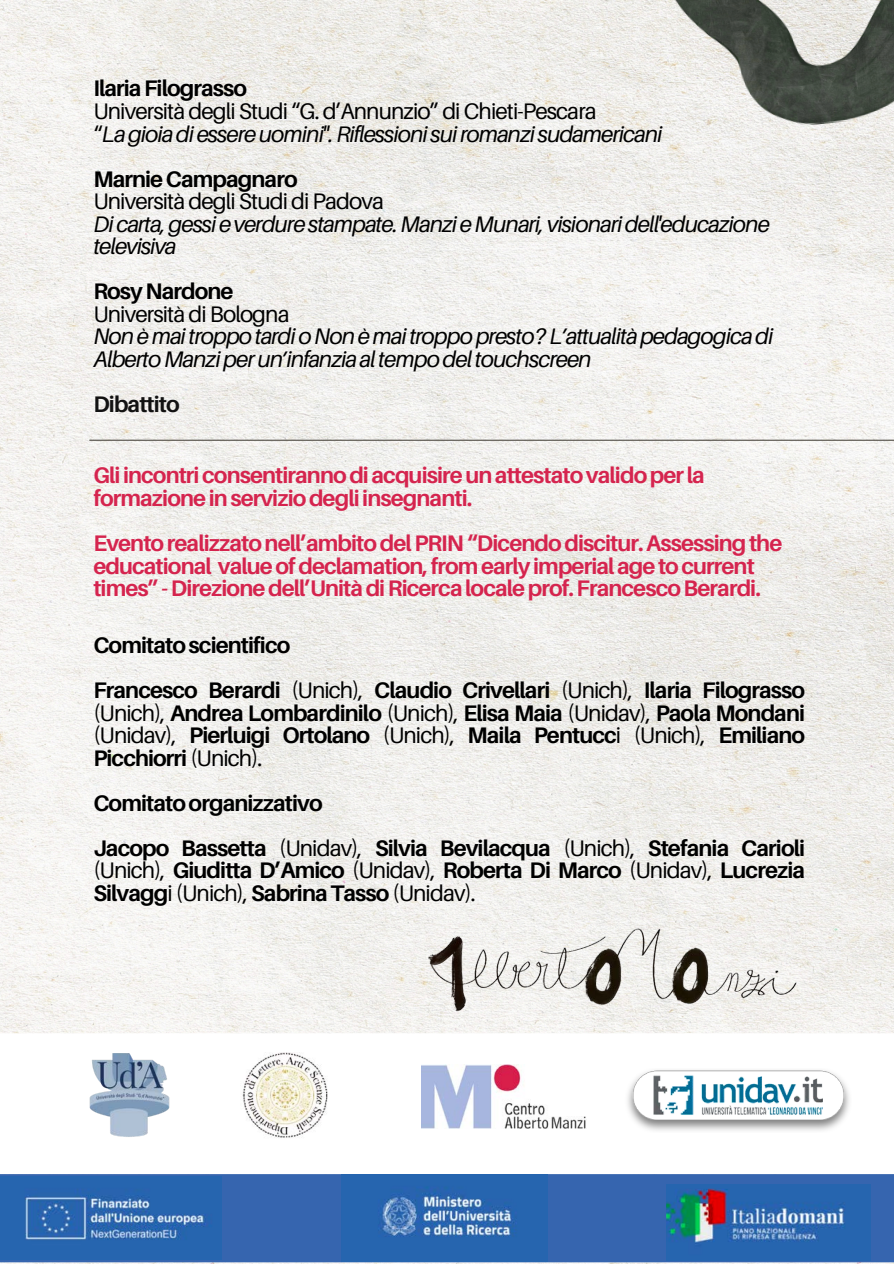
<style>
.page{position:relative;width:894px;height:1264px;background:#fff}
.page>*{position:absolute;margin:0;border:0;box-sizing:border-box;transform-origin:0 0}
.t1{font:700 22.5px/22.5px "Aileron";letter-spacing:-.04em;color:#000;text-align:justify}
.t2{font:700 22.5px/22.5px "Aileron";letter-spacing:-.04em;color:#d5244e}
.t3{font:italic 22.5px/22.5px "Aileron";letter-spacing:-.04em;color:#000}
.t4{font:22.5px "Aileron";letter-spacing:-.04em;color:#000}
.t5{font:700 22.5px "Aileron";letter-spacing:-.04em;color:#121212}
.s1{font-style:normal}
.s2{font-weight:400}
</style>
<div class="page">
<img style="left:0;top:0;width:893px;height:1263px">
<img style="left:638px;top:0;width:255px;height:139px">
<img style="left:422px;top:921px;width:381px;height:96px">
<div style="left:0;top:1174px;width:893px;height:88px;background:#3665af"></div>
<img style="left:0;top:1176px;width:222px;height:83px">
<img style="left:666px;top:1184px;width:203px;height:76px">
<img style="left:341px;top:1174px;width:206px;height:87px">
<hr style="left:89px;top:439px;width:804px;height:2px;background:#504c44">
<div style="left:0;top:1033px;width:893px;height:141px;background:#fff"></div>
<img style="left:89px;top:1053px;width:81px;height:84px">
<img style="left:421px;top:1064px;width:165px;height:64px">
<img style="left:627px;top:1070px;width:223px;height:61px">
<img style="left:653px;top:1074px;width:169px;height:42px">
<img style="left:242px;top:1052px;width:86px;height:86px">
<p class="t1" style="left:93px;top:77px;width:155px">Ilaria Filograsso</p>
<p class="t4" style="left:93px;top:97px;width:505px">Università degli Studi “G. d’Annunzio” di Chieti-Pescara</p>
<p class="t3" style="left:93px;top:122px;width:570px"><span class="s1">“</span>La gioia di essere uomini". Riflessioni sui romanzi sudamericani</p>
<p class="t1" style="left:93px;top:167px;width:206px">Marnie Campagnaro</p>
<p class="t4" style="left:93px;top:187px;width:292px">Università degli Studi di Padova</p>
<p class="t3" style="left:93px;top:212px;width:677px">Di carta, gessi e verdure stampate. Manzi e Munari, visionari dell'educazione televisiva</p>
<p class="t1" style="left:93px;top:279px;width:142px">Rosy Nardone</p>
<p class="t4" style="left:93px;top:300px;width:198px">Università di Bologna</p>
<p class="t3" style="left:93px;top:324px;width:681px">Non è mai troppo tardi o Non è mai troppo presto? L’attualità pedagogica di<br>Alberto Manzi per un’infanzia al tempo del touchscreen</p>
<p class="t5" style="left:93px;top:390px;width:88px">Dibattito</p>
<h1 class="t2" style="left:93px;top:464px;width:612px">Gli incontri consentiranno di acquisire un attestato valido per la formazione in servizio degli insegnanti.</h1>
<h1 class="t2" style="left:93px;top:531px;width:690px">Evento realizzato nell’ambito del PRIN “Dicendo discitur. Assessing the educational value of declamation, from early imperial age to current times” - Direzione dell’Unità di Ricerca locale prof. Francesco Berardi.</h1>
<p class="t1" style="left:93px;top:633px;width:198px">Comitato scientifico</p>
<p class="t1" style="left:93px;top:678px;width:713px">Francesco Berardi <span class="s2">(Unich),</span> Claudio Crivellari <span class="s2">(Unich),</span> Ilaria Filograsso <span class="s2">(Unich),</span> Andrea Lombardinilo <span class="s2">(Unich),</span> Elisa Maia <span class="s2">(Unidav),</span> Paola Mondani <span class="s2">(Unidav),</span> Pierluigi Ortolano <span class="s2">(Unich),</span> Maila Pentucc<span class="s2">i (Unich),</span> Emiliano Picchiorri <span class="s2">(Unich).</span></p>
<p class="t1" style="left:93px;top:791px;width:231px">Comitato organizzativo</p>
<p class="t1" style="left:93px;top:836px;width:713px">Jacopo Bassetta <span class="s2">(Unidav),</span> Silvia Bevilacqua <span class="s2">(Unich),</span> Stefania Carioli <span class="s2">(Unich),</span> Giuditta D’Amico <span class="s2">(Unidav),</span> Roberta Di Marco <span class="s2">(Unidav),</span> Lucrezia Silvagg<span class="s2">i (Unich),</span> Sabrina Tasso <span class="s2">(Unidav).</span></p>
</div>
